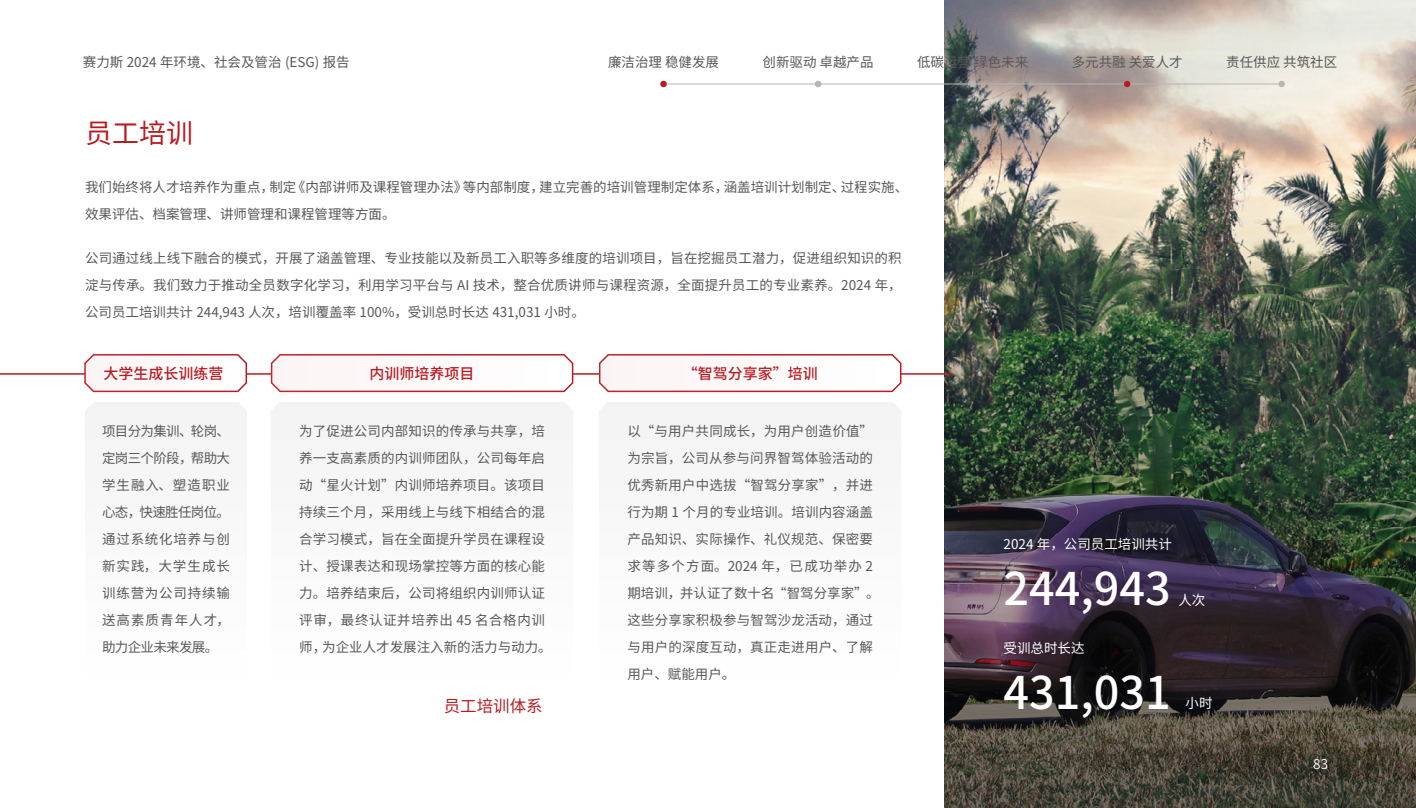
<style>
.page{position:relative;width:1416px;height:808px;background:#fff}
.page>*{position:absolute;margin:0;border:0;box-sizing:border-box;transform-origin:0 0}
.t1{font:500 45px "Source Han Sans CN";color:#fff}
.t2{font:27px "Source Han Sans CN";color:#b81c22}
.t3{font:16.5px "Source Han Sans CN";color:#b81c22}
.t4{font:500 15px "Source Han Sans CN";color:#b81c22}
.t5{font:13.5px/27px "Source Han Sans CN";letter-spacing:.01em;color:#595757}
.t6{font:13.5px "Source Han Sans CN";color:#fff}
.t7{font:13.5px "Source Han Sans CN";color:#fff}
</style>
<div class="page">
<hr style="left:663px;top:84px;width:619px;height:1px;background:#b5b6b6">
<img style="left:944px;top:0;width:472px;height:180px">
<img style="left:944px;top:180px;width:472px;height:628px">
<div style="left:85px;top:402px;width:162px;height:37px;background:#f4f4f4"></div>
<div style="left:599px;top:402px;width:302px;height:37px;background:#f4f4f4"></div>
<div style="left:271px;top:402px;width:302px;height:37px;background:#f4f4f4"></div>
<hr style="left:0;top:373px;width:952px;height:2px;background:#b81c22">
<svg style="left:84px;top:354px;width:164px;height:39px"></svg>
<svg style="left:270px;top:354px;width:304px;height:39px"></svg>
<svg style="left:598px;top:354px;width:304px;height:39px"></svg>
<hr style="left:944px;top:84px;width:338px;height:1px;background:#b5b6b6">
<div style="left:660px;top:81px;width:7px;height:6px;background:#b81c22;border-radius:50%"></div>
<svg style="left:815px;top:81px;width:6px;height:6px"></svg>
<div style="left:969px;top:81px;width:7px;height:6px;background:#b5b6b6;border-radius:50%"></div>
<svg style="left:1124px;top:81px;width:6px;height:6px"></svg>
<div style="left:1278px;top:81px;width:7px;height:6px;background:#b5b6b6;border-radius:50%"></div>
<p class="t5" style="left:83px;top:49px;width:268px">赛力斯 2024 年环境、社会及管治 (ESG) 报告</p>
<p class="t5" style="left:608px;top:49px;width:113px">廉洁治理 稳健发展</p>
<p class="t5" style="left:763px;top:49px;width:113px">创新驱动 卓越产品</p>
<p class="t5" style="left:917px;top:49px;width:113px">低碳运营 绿色未来</p>
<h2 class="t2" style="left:85px;top:118px;width:109px">员工培训</h2>
<p class="t5" style="left:85px;top:173px;width:825px">我们始终将人才培养作为重点，制定《内部讲师及课程管理办法》等内部制度，建立完善的培训管理制定体系，涵盖培训计划制定、过程实施、效果评估、档案管理、讲师管理和课程管理等方面。</p>
<p class="t5" style="left:85px;top:244px;width:818px;text-align:justify">公司通过线上线下融合的模式，开展了涵盖管理、专业技能以及新员工入职等多维度的培训项目，旨在挖掘员工潜力，促进组织知识的积淀与传承。我们致力于推动全员数字化学习，利用学习平台与 AI 技术，整合优质讲师与课程资源，全面提升员工的专业素养。2024 年，公司员工培训共计 244,943 人次，培训覆盖率 100%，受训总时长达 431,031 小时。</p>
<p class="t4" style="left:104px;top:365px;width:121px">大学生成长训练营</p>
<p class="t4" style="left:370px;top:365px;width:106px">内训师培养项目</p>
<p class="t4" style="left:683px;top:365px;width:136px">“智驾分享家”培训</p>
<p class="t5" style="left:1072px;top:49px;width:113px">多元共融 关爱人才</p>
<p class="t5" style="left:1226px;top:49px;width:113px">责任供应 共筑社区</p>
<p class="t5" style="left:102px;top:418px;width:129px;text-align:justify">项目分为集训、轮岗、定岗三个阶段，帮助大学生融入、塑造职业心态，快速胜任岗位。通过系统化培养与创新实践，大学生成长训练营为公司持续输送高素质青年人才，助力企业未来发展。</p>
<p class="t5" style="left:299px;top:418px;width:254px">为了促进公司内部知识的传承与共享，培养一支高素质的内训师团队，公司每年启动“星火计划”内训师培养项目。该项目持续三个月，采用线上与线下相结合的混合学习模式，旨在全面提升学员在课程设计、授课表达和现场掌控等方面的核心能力。培养结束后，公司将组织内训师认证评审，最终认证并培养出 45 名合格内训师，为企业人才发展注入新的活力与动力。</p>
<p class="t5" style="left:627px;top:418px;width:254px">以“与用户共同成长，为用户创造价值”为宗旨，公司从参与问界智驾体验活动的优秀新用户中选拔“智驾分享家”，并进行为期 1 个月的专业培训。培训内容涵盖产品知识、实际操作、礼仪规范、保密要求等多个方面。2024 年，已成功举办 2期培训，并认证了数十名“智驾分享家”。这些分享家积极参与智驾沙龙活动，通过与用户的深度互动，真正走进用户、了解用户、赋能用户。</p>
<p class="t3" style="left:444px;top:697px;width:100px">员工培训体系</p>
<p class="t6" style="left:1003px;top:537px;width:170px">2024 年，公司员工培训共计</p>
<h1 class="t1" style="left:1003px;top:563px;width:169px">244,943</h1>
<p class="t6" style="left:1178px;top:592px;width:28px">人次</p>
<p class="t6" style="left:1003px;top:640px;width:82px">受训总时长达</p>
<h1 class="t1" style="left:1003px;top:667px;width:169px">431,031</h1>
<p class="t6" style="left:1185px;top:696px;width:28px">小时</p>
<p class="t7" style="left:1313px;top:757px;width:16px">83</p>
</div>
